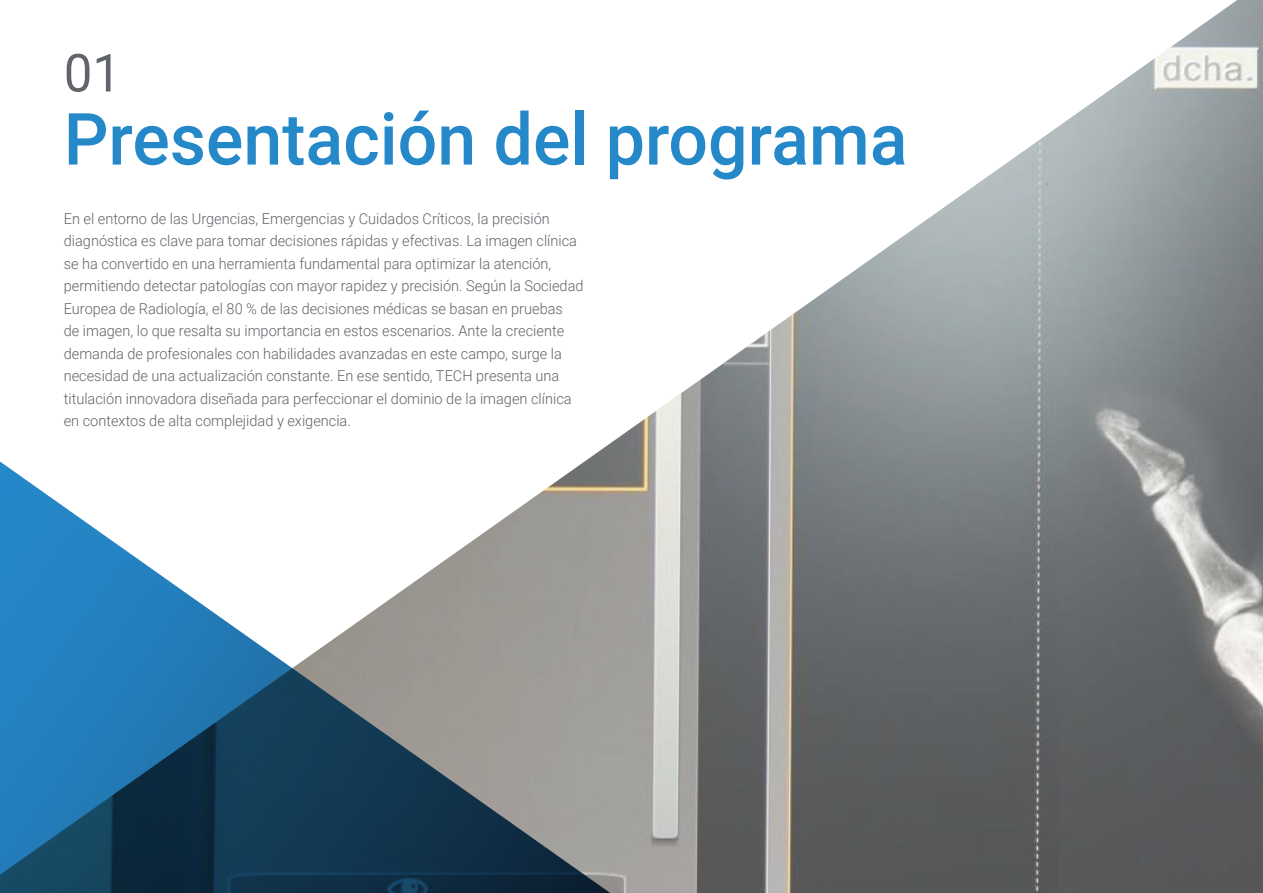
<style>
.page{position:relative;width:1263px;height:893px;background:#fff}
.page>*{position:absolute;margin:0;border:0;box-sizing:border-box;transform-origin:0 0}
.t1{font:500 72px "Roboto";color:#2488c9}
.t2{font:52.5px "Roboto";color:#61646a}
.t3{font:300 15px/22.5px "Roboto";color:#61646a}
</style>
<div class="page">
<img style="left:606px;top:0;width:657px;height:893px">
<svg style="left:0;top:446px;width:640px;height:447px"></svg>
<h2 class="t2" style="left:64px;top:36px;width:59px">01</h2>
<h1 class="t1" style="left:64px;top:89px;width:845px">Presentación del programa</h1>
<p class="t3" style="left:64px;top:207px;width:521px">En el entorno de las Urgencias, Emergencias y Cuidados Críticos, la precisión diagnóstica es clave para tomar decisiones rápidas y efectivas. La imagen clínica se ha convertido en una herramienta fundamental para optimizar la atención, permitiendo detectar patologías con mayor rapidez y precisión. Según la Sociedad Europea de Radiología, el 80 % de las decisiones médicas se basan en pruebas<br>de imagen, lo que resalta su importancia en estos escenarios. Ante la creciente demanda de profesionales con habilidades avanzadas en este campo, surge la necesidad de una actualización constante. En ese sentido, TECH presenta una titulación innovadora diseñada para perfeccionar el dominio de la imagen clínica en contextos de alta complejidad y exigencia.</p>
</div>
